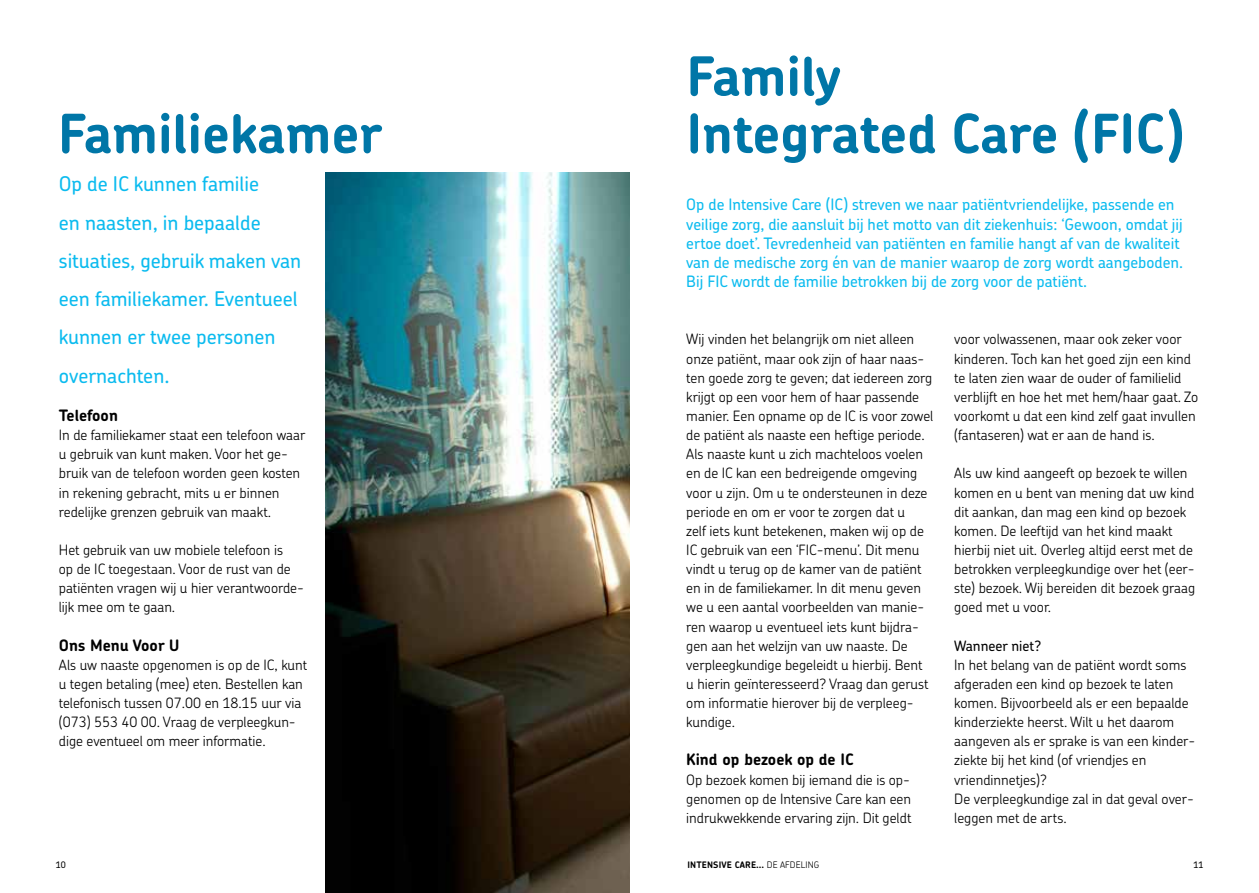
<style>
.page{position:relative;width:1259px;height:893px;background:#fff}
.page>*{position:absolute;margin:0;border:0;box-sizing:border-box;transform-origin:0 0}
.t1{font:700 54px/57.4px "Chevin Pro";color:#0076a7}
.t2{font:500 20.25px/38.2px "Chevin Pro";color:#0bbbef}
.t3{font:500 15.75px/19.2px "Chevin Pro";color:#0bbbef}
.t4{font:700 15.75px "Chevin Pro";color:#000}
.t5{font:300 14.25px/19.2px "Chevin Pro";color:#000}
.t6{font:500 14.25px "Chevin Pro";color:#000}
.t7{font:700 9px "Chevin Pro";letter-spacing:.015em;color:#000}
.t8{font:500 9px "Chevin Pro";color:#000}
.s1{font-weight:300}
</style>
<div class="page">
<img style="left:326px;top:172px;width:303px;height:721px">
<h1 class="t1" style="left:58px;top:105px;width:326px">Familiekamer</h1>
<h2 class="t2" style="left:59px;top:164px;width:244px">Op de IC kunnen familie<br>en naasten, in bepaalde situaties, gebruik maken van een familiekamer. Eventueel kunnen er twee personen overnachten.</h2>
<p class="t4" style="left:59px;top:405px;width:61px">Telefoon</p>
<p class="t5" style="left:59px;top:425px;width:248px">In de familiekamer staat een telefoon waar u gebruik van kunt maken. Voor het ge&shy;bruik van de telefoon worden geen kosten in rekening gebracht, mits u er binnen redelijke grenzen gebruik van maakt.</p>
<p class="t5" style="left:59px;top:540px;width:247px">Het gebruik van uw mobiele telefoon is<br>op de IC toegestaan. Voor de rust van de patiënten vragen wij u hier verantwoorde&shy;lijk mee om te gaan.</p>
<p class="t4" style="left:59px;top:635px;width:122px">Ons Menu Voor U</p>
<p class="t5" style="left:59px;top:654px;width:250px">Als uw naaste opgenomen is op de IC, kunt u tegen betaling (mee) eten. Bestellen kan telefonisch tussen 07.00 en 18.15 uur via (073) 553 40 00. Vraag de verpleegkun&shy;dige eventueel om meer informatie.</p>
<h1 class="t1" style="left:686px;top:47px;width:499px">Family<br>Integrated Care (FIC)</h1>
<p class="t3" style="left:686px;top:195px;width:498px">Op de Intensive Care (IC) streven we naar patiëntvriendelijke, passende en veilige zorg, die aansluit bij het motto van dit ziekenhuis: ‘Gewoon, omdat jij ertoe doet’. Tevredenheid van patiënten en familie hangt af van de kwaliteit van de medische zorg én van de manier waarop de zorg wordt aangeboden.<br>Bij FIC wordt de familie betrokken bij de zorg voor de patiënt.</p>
<p class="t5" style="left:686px;top:329px;width:248px">Wij vinden het belangrijk om niet alleen onze patiënt, maar ook zijn of haar naas&shy;ten goede zorg te geven; dat iedereen zorg krijgt op een voor hem of haar passende manier. Een opname op de IC is voor zowel de patiënt als naaste een heftige periode.<br>Als naaste kunt u zich machteloos voelen en de IC kan een bedreigende omgeving voor u zijn. Om u te ondersteunen in deze periode en om er voor te zorgen dat u<br>zelf iets kunt betekenen, maken wij op de IC gebruik van een ‘FIC-menu’. Dit menu vindt u terug op de kamer van de patiënt en in de familiekamer. In dit menu geven we u een aantal voorbeelden van manie&shy;ren waarop u eventueel iets kunt bijdra&shy;gen aan het welzijn van uw naaste. De verpleegkundige begeleidt u hierbij. Bent u hierin geïnteresseerd? Vraag dan gerust om informatie hierover bij de verpleeg&shy;kundige.</p>
<p class="t4" style="left:686px;top:749px;width:169px">Kind op bezoek op de IC</p>
<p class="t5" style="left:686px;top:769px;width:227px;text-align:justify">Op bezoek komen bij iemand die is op&shy;genomen op de Intensive Care kan een indrukwekkende ervaring zijn. Dit geldt</p>
<p class="t5" style="left:954px;top:329px;width:246px">voor volwassenen, maar ook zeker voor kinderen. Toch kan het goed zijn een kind te laten zien waar de ouder of familielid verblijft en hoe het met hem/haar gaat. Zo voorkomt u dat een kind zelf gaat invullen (fantaseren) wat er aan de hand is.</p>
<p class="t5" style="left:954px;top:463px;width:242px">Als uw kind aangeeft op bezoek te willen komen en u bent van mening dat uw kind dit aankan, dan mag een kind op bezoek komen. De leeftijd van het kind maakt hierbij niet uit. Overleg altijd eerst met de betrokken verpleegkundige over het (eer&shy;ste) bezoek. Wij bereiden dit bezoek graag goed met u voor.</p>
<p class="t6" style="left:954px;top:636px;width:89px">Wanneer niet?</p>
<p class="t5" style="left:954px;top:655px;width:243px">In het belang van de patiënt wordt soms afgeraden een kind op bezoek te laten komen. Bijvoorbeeld als er een bepaalde kinderziekte heerst. Wilt u het daarom aangeven als er sprake is van een kinder&shy;ziekte bij het kind (of vriendjes en vriendinnetjes)?<br>De verpleegkundige zal in dat geval over&shy;leggen met de arts.</p>
<p class="t8" style="left:56px;top:859px;width:12px">10</p>
<p class="t7" style="left:687px;top:859px;width:133px">INTENSIVE CARE... <span class="s1">DE AFDELING</span></p>
<p class="t8" style="left:1193px;top:859px;width:12px">11</p>
</div>
